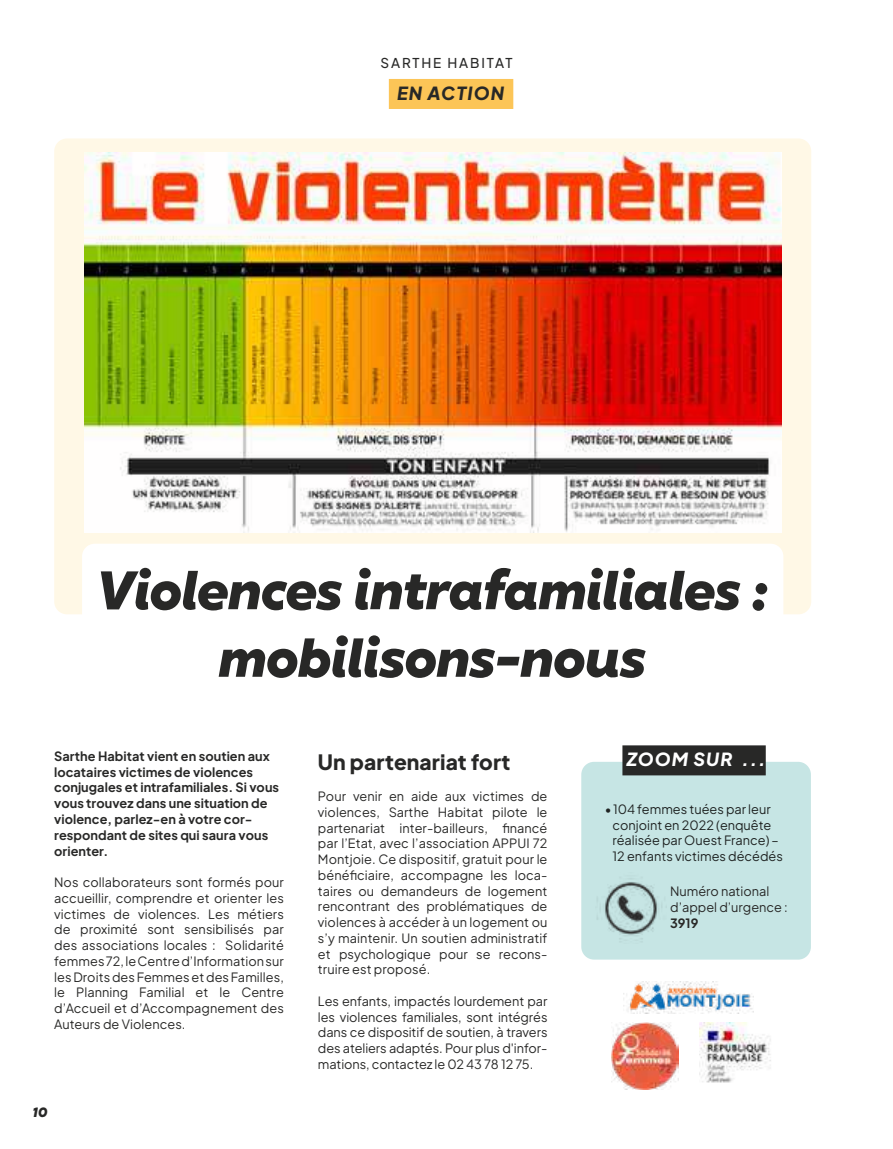
<style>
.page{position:relative;width:893px;height:1149px;background:#fff}
.page>*{position:absolute;margin:0;border:0;box-sizing:border-box;transform-origin:0 0}
.t1{font:italic 800 54px/67.5px "XXII Geom";letter-spacing:-.02em;color:#282827;text-align:center}
.t2{font:800 21px "Plus Jakarta Sans";letter-spacing:.005em;color:#282827}
.t3{font:italic 800 18px "Plus Jakarta Sans";letter-spacing:.06em;color:#fff}
.t4{font:italic 800 18px "Plus Jakarta Sans";letter-spacing:.06em;color:#282827}
.t5{font:500 13.5px "Plus Jakarta Sans";letter-spacing:.14em;color:#282827}
.t6{font:italic 800 13.5px "XXII Geom";color:#282827}
.t7{font:12.75px/15.8px "Plus Jakarta Sans";color:#282827;text-align:justify}
.t8{font:700 12.75px/15.8px "Plus Jakarta Sans";letter-spacing:.005em;color:#282827}
</style>
<div class="page">
<div style="left:389px;top:79px;width:124px;height:30px;background:#fcc557"></div>
<div style="left:54px;top:138px;width:757px;height:476px;background:#fff8e6;border-radius:13px"></div>
<img style="left:84px;top:152px;width:697px;height:380px">
<div style="left:82px;top:543px;width:701px;height:152px;background:#fff;border-radius:13px"></div>
<div style="left:581px;top:761px;width:230px;height:198px;background:#c6e5e4;border-radius:13px"></div>
<div style="left:622px;top:745px;width:144px;height:30px;background:#282827"></div>
<img style="left:623px;top:981px;width:131px;height:31px">
<img style="left:700px;top:1022px;width:71px;height:61px">
<img style="left:612px;top:1022px;width:66px;height:67px">
<img style="left:597px;top:878px;width:65px;height:61px">
<p class="t5" style="left:381px;top:52px;width:133px">SARTHE HABITAT</p>
<h3 class="t4" style="left:397px;top:78px;width:108px">EN ACTION</h3>
<h1 class="t1" style="left:97px;top:557px;width:673px">Violences intrafamiliales : mobilisons-nous</h1>
<p class="t8" style="left:54px;top:746px;width:226px">Sarthe Habitat vient en soutien aux locataires victimes de violences conjugales et intrafamiliales. Si vous vous trouvez dans une situation de violence, parlez-en à votre cor&shy;respondant de sites qui saura vous orienter.</p>
<p class="t7" style="left:54px;top:872px;width:231px">Nos collaborateurs sont formés pour accueillir, comprendre et orienter les victimes de violences. Les métiers de proximité sont sensibilisés par des associations locales : Solidarité femmes 72, le Centre d’Information sur les Droits des Femmes et des Familles, le Planning Familial et le Centre d’Accueil et d’Accompagnement des Auteurs de Violences.</p>
<p class="t6" style="left:33px;top:1102px;width:16px">10</p>
<h2 class="t2" style="left:318px;top:744px;width:194px">Un partenariat fort</h2>
<p class="t7" style="left:318px;top:786px;width:231px">Pour venir en aide aux victimes de violences, Sarthe Habitat pilote le partenariat inter-bailleurs, financé par l’Etat, avec l’association APPUI 72<br>Montjoie. Ce dispositif, gratuit pour le bénéficiaire, accompagne les loca&shy;taires ou demandeurs de logement rencontrant des problématiques de violences à accéder à un logement ou s’y maintenir. Un soutien administratif et psychologique pour se recons&shy;truire est proposé.</p>
<p class="t7" style="left:318px;top:991px;width:231px">Les enfants, impactés lourdement par les violences familiales, sont intégrés dans ce dispositif de soutien, à travers des ateliers adaptés. Pour plus d'infor&shy;mations, contactez le 02 43 78 12 75.</p>
<h3 class="t3" style="left:627px;top:744px;width:141px">ZOOM SUR ...</h3>
<p class="t7" style="left:612px;top:799px;width:172px;text-align:left;text-indent:-9px">• 104 femmes tuées par leur conjoint en 2022 (enquête réalisée par Ouest France) –<br>12 enfants victimes décédés</p>
<p class="t7" style="left:670px;top:882px;width:119px">Numéro national d’appel d’urgence :</p>
<p class="t8" style="left:670px;top:913px;width:30px">3919</p>
</div>
